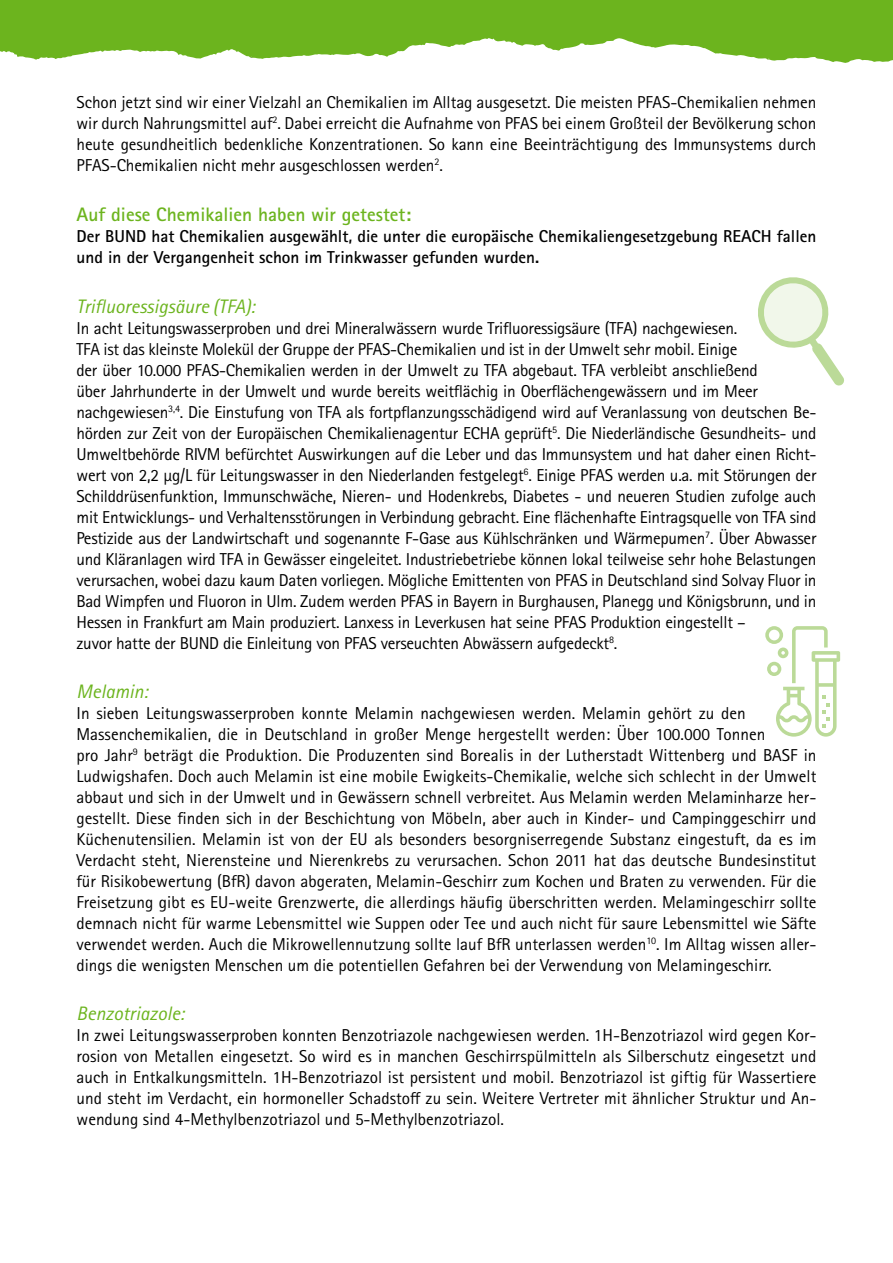
<style>
.page{position:relative;width:893px;height:1263px;background:#fff}
.page>*{position:absolute;margin:0;border:0;box-sizing:border-box;transform-origin:0 0}
.t1{font:italic 19.5px "Rotis Sans Serif Pro";color:#6cb41e}
.t2{font:700 19.5px "Rotis Sans Serif Pro";color:#6cb41e}
.COPY{font:17.25px/21px "Rotis Sans Serif Pro";letter-spacing:-.015em;color:#000;text-align:justify}
.COPY-2{font:700 17.25px/21px "Rotis Sans Serif Pro";color:#000}
</style>
<div class="page">
<svg style="left:0;top:0;width:893px;height:63px;fill:#6cb41e"></svg>
<svg style="left:765px;top:626px;width:75px;height:111px"></svg>
<svg style="left:758px;top:277px;width:86px;height:109px"></svg>
<div style="left:764px;top:283px;width:59px;height:59px;background:#f1f7ea;border-radius:50%"></div>
<p class="COPY" style="left:77px;top:91px;width:741px">Schon jetzt sind wir einer Vielzahl an Chemikalien im Alltag ausgesetzt. Die meisten PFAS-Chemikalien nehmen wir durch Nahrungsmittel auf<sup>2</sup>. Dabei erreicht die Aufnahme von PFAS bei einem Großteil der Bevölkerung schon heute gesundheitlich bedenkliche Konzentrationen. So kann eine Beeinträchtigung des Immunsystems durch PFAS-Chemikalien nicht mehr ausgeschlossen werden<sup>2</sup>.</p>
<h3 class="t2" style="left:77px;top:202px;width:336px">Auf diese Chemikalien haben wir getestet:</h3>
<p class="COPY-2" style="left:77px;top:226px;width:741px">Der BUND hat Chemikalien ausgewählt, die unter die europäische Chemikaliengesetzgebung REACH fallen und in der Vergangenheit schon im Trinkwasser gefunden wurden.</p>
<h3 class="t1" style="left:77px;top:294px;width:180px">Trifluoressigsäure (TFA):</h3>
<p class="COPY" style="left:77px;top:317px;width:741px;text-align:left">In acht Leitungswasserproben und drei Mineralwässern wurde Trifluoressigsäure (TFA) nachgewiesen.<br>TFA ist das kleinste Molekül der Gruppe der PFAS-Chemikalien und ist in der Umwelt sehr mobil. Einige<br>der über 10.000 PFAS-Chemikalien werden in der Umwelt zu TFA abgebaut. TFA verbleibt anschließend<br>über Jahrhunderte in der Umwelt und wurde bereits weitflächig in Oberflächengewässern und im Meer nachgewiesen<sup>3,4</sup>. Die Einstufung von TFA als fortpflanzungsschädigend wird auf Veranlassung von deutschen Be&shy;hörden zur Zeit von der Europäischen Chemikalienagentur ECHA geprüft<sup>5</sup>. Die Niederländische Gesundheits- und Umweltbehörde RIVM befürchtet Auswirkungen auf die Leber und das Immunsystem und hat daher einen Richt&shy;wert von 2,2 µg/L für Leitungswasser in den Niederlanden festgelegt<sup>6</sup>. Einige PFAS werden u.a. mit Störungen der Schilddrüsenfunktion, Immunschwäche, Nieren- und Hodenkrebs, Diabetes - und neueren Studien zufolge auch mit Entwicklungs- und Verhaltensstörungen in Verbindung gebracht. Eine flächenhafte Eintragsquelle von TFA sind Pestizide aus der Landwirtschaft und sogenannte F-Gase aus Kühlschränken und Wärmepumen<sup>7</sup>. Über Abwasser und Kläranlagen wird TFA in Gewässer eingeleitet. Industriebetriebe können lokal teilweise sehr hohe Belastungen verursachen, wobei dazu kaum Daten vorliegen. Mögliche Emittenten von PFAS in Deutschland sind Solvay Fluor in Bad Wimpfen und Fluoron in Ulm. Zudem werden PFAS in Bayern in Burghausen, Planegg und Königsbrunn, und in Hessen in Frankfurt am Main produziert. Lanxess in Leverkusen hat seine PFAS Produktion eingestellt –<br>zuvor hatte der BUND die Einleitung von PFAS verseuchten Abwässern aufgedeckt<sup>8</sup>.</p>
<h3 class="t1" style="left:77px;top:680px;width:73px">Melamin:</h3>
<p class="COPY" style="left:77px;top:703px;width:741px;text-align:left">In sieben Leitungswasserproben konnte Melamin nachgewiesen werden. Melamin gehört zu den Massenchemikalien, die in Deutschland in großer Menge hergestellt werden: Über 100.000 Tonnen<br>pro Jahr<sup>9</sup> beträgt die Produktion. Die Produzenten sind Borealis in der Lutherstadt Wittenberg und BASF in Ludwigshafen. Doch auch Melamin ist eine mobile Ewigkeits-Chemikalie, welche sich schlecht in der Umwelt abbaut und sich in der Umwelt und in Gewässern schnell verbreitet. Aus Melamin werden Melaminharze her&shy;gestellt. Diese finden sich in der Beschichtung von Möbeln, aber auch in Kinder- und Campinggeschirr und Küchenutensilien. Melamin ist von der EU als besonders besorgniserregende Substanz eingestuft, da es im Verdacht steht, Nierensteine und Nierenkrebs zu verursachen. Schon 2011 hat das deutsche Bundesinstitut für Risikobewertung (BfR) davon abgeraten, Melamin-Geschirr zum Kochen und Braten zu verwenden. Für die Freisetzung gibt es EU-weite Grenzwerte, die allerdings häufig überschritten werden. Melamingeschirr sollte demnach nicht für warme Lebensmittel wie Suppen oder Tee und auch nicht für saure Lebensmittel wie Säfte verwendet werden. Auch die Mikrowellennutzung sollte lauf BfR unterlassen werden<sup>10</sup>. Im Alltag wissen aller&shy;dings die wenigsten Menschen um die potentiellen Gefahren bei der Verwendung von Melamingeschirr.</p>
<h3 class="t1" style="left:77px;top:1002px;width:109px">Benzotriazole:</h3>
<p class="COPY" style="left:77px;top:1025px;width:741px">In zwei Leitungswasserproben konnten Benzotriazole nachgewiesen werden. 1H-Benzotriazol wird gegen Kor&shy;rosion von Metallen eingesetzt. So wird es in manchen Geschirrspülmitteln als Silberschutz eingesetzt und auch in Entkalkungsmitteln. 1H-Benzotriazol ist persistent und mobil. Benzotriazol ist giftig für Wassertiere und steht im Verdacht, ein hormoneller Schadstoff zu sein. Weitere Vertreter mit ähnlicher Struktur und An&shy;wendung sind 4-Methylbenzotriazol und 5-Methylbenzotriazol.</p>
</div>
